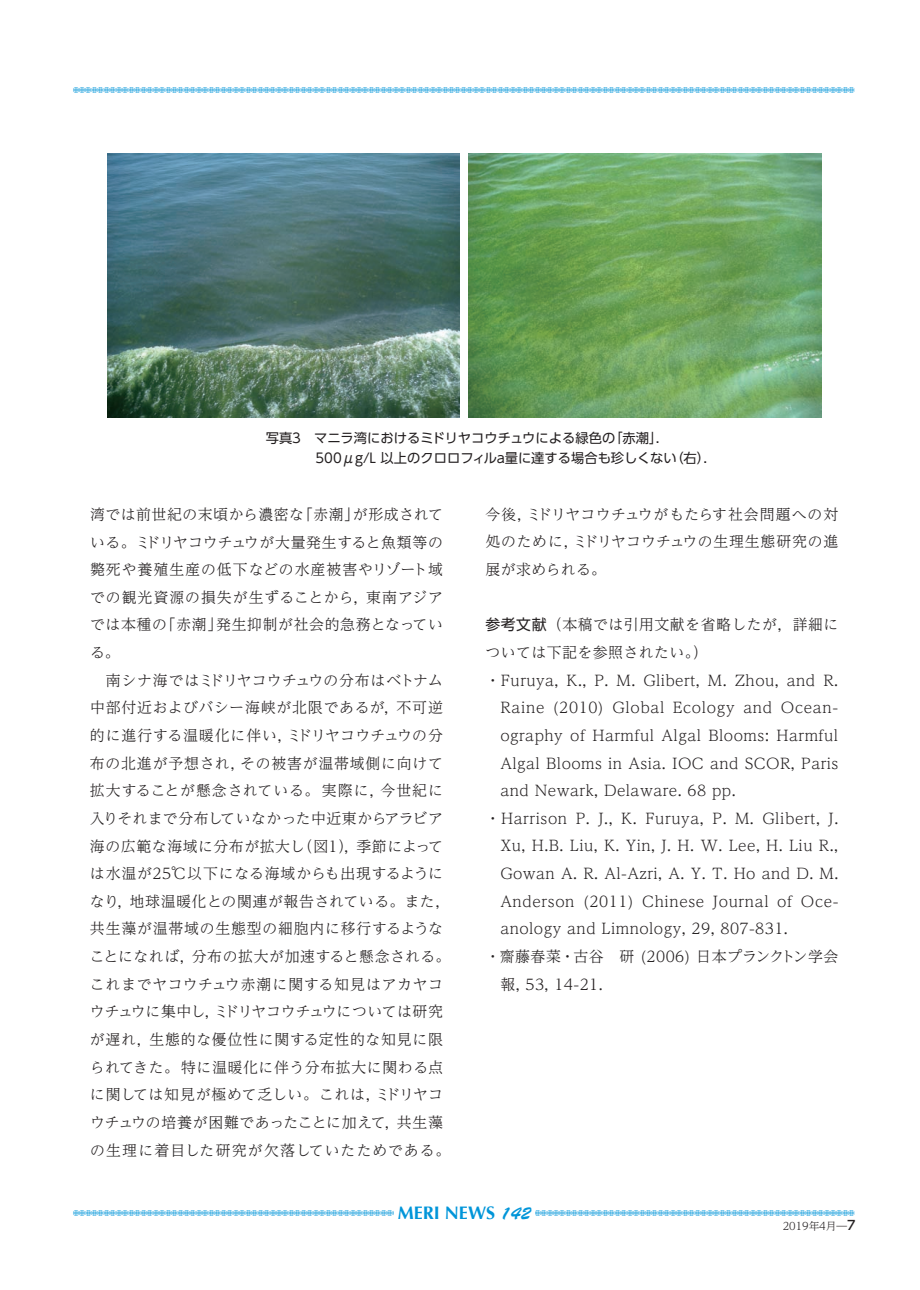
<style>
.page{position:relative;width:920px;height:1290px;background:#fff}
.page>*{position:absolute;margin:0;border:0;box-sizing:border-box;transform-origin:0 0}
.t1{font:700 18px "Optima";color:#0095d9}
.t2{font:300 14.85px/27.6px "UD Reimin Pr 6 N";letter-spacing:.04em;color:#231f20;text-align:justify}
.t3{font:13.35px/19.2px "UD Shin Go Pr 6 N";color:#231f20}
.t4{font:10.65px "Kazarikei Atype";color:#0095d9}
.t5{font:300 10.65px "UD Reimin Pr 6 N";color:#231f20}
.s1{font-family:"UD Shin Go Pr 6 N";font-weight:400}
.s2{font-family:"Brush Script";font-weight:400}
.s3{font-family:"UD Shin Go Pr 6 N";font-weight:500;font-size:12.75px}
</style>
<div class="page">
<img style="left:107px;top:154px;width:353px;height:264px">
<img style="left:468px;top:154px;width:353px;height:263px">
<p class="t4" style="left:73px;top:84px;width:783px">,,,,,,,,,,,,,,,,,,,,,,,,,,,,,,,,,,,,,,,,,,,,,,,,,,,,,,,,,,,,,,,,,,,,,,,,,,,,,,,,,,,,,,,,,,,,,,,,,,,,,,,,,,,,,,,,,,,,,,,,,,,,,,,</p>
<p class="t3" style="left:316px;top:428px;width:403px;text-indent:-50px">写真3　マニラ湾におけるミドリヤコウチュウによる緑色の「赤潮」．<br>500μg/L 以上のクロロフィルa量に達する場合も珍しくない（右）．</p>
<p class="t2" style="left:90px;top:500px;width:354px">湾では前世紀の末頃から濃密な「赤潮」が形成されている。ミドリヤコウチュウが大量発生すると魚類等の斃死や養殖生産の低下などの水産被害やリゾート域での観光資源の損失が生ずることから，東南アジアでは本種の「赤潮」発生抑制が社会的急務となっている。</p>
<p class="t2" style="left:90px;top:666px;width:362px;text-align:center">南シナ海ではミドリヤコウチュウの分布はベトナム<br>中部付近およびバシー海峡が北限であるが，不可逆的に進行する温暖化に伴い，ミドリヤコウチュウの分布の北進が予想され，その被害が温帯域側に向けて拡大することが懸念されている。実際に，今世紀に入りそれまで分布していなかった中近東からアラビア海の広範な海域に分布が拡大し（図1），季節によっては水温が25℃以下になる海域からも出現するようになり，地球温暖化との関連が報告されている。また，共生藻が温帯域の生態型の細胞内に移行するようなことになれば，分布の拡大が加速すると懸念される。これまでヤコウチュウ赤潮に関する知見はアカヤコウチュウに集中し，ミドリヤコウチュウについては研究が遅れ，生態的な優位性に関する定性的な知見に限られてきた。特に温暖化に伴う分布拡大に関わる点に関しては知見が極めて乏しい。これは，ミドリヤコウチュウの培養が困難であったことに加えて，共生藻の生理に着目した研究が欠落していたためである。</p>
<p class="t2" style="left:485px;top:500px;width:354px">今後，ミドリヤコウチュウがもたらす社会問題への対処のために，ミドリヤコウチュウの生理生態研究の進展が求められる。</p>
<p class="t2" style="left:485px;top:610px;width:354px"><span class="s1">参考文献</span>（本稿では引用文献を省略したが，詳細に</p>
<p class="t2" style="left:485px;top:638px;width:224px">ついては下記を参照されたい。）</p>
<p class="t2" style="left:485px;top:666px;width:354px">・Furuya, K., P. M. Glibert, M. Zhou, and R.</p>
<p class="t2" style="left:500px;top:693px;width:339px">Raine (2010) Global Ecology and Ocean-</p>
<p class="t2" style="left:500px;top:721px;width:339px">ography of Harmful Algal Blooms: Harmful</p>
<p class="t2" style="left:500px;top:749px;width:339px">Algal Blooms in Asia. IOC and SCOR, Paris</p>
<p class="t2" style="left:500px;top:776px;width:237px">and Newark, Delaware. 68 pp.</p>
<p class="t2" style="left:485px;top:804px;width:354px">・Harrison P. J., K. Furuya, P. M. Glibert, J.</p>
<p class="t2" style="left:500px;top:831px;width:339px">Xu, H.B. Liu, K. Yin, J. H. W. Lee, H. Liu R.,</p>
<p class="t2" style="left:500px;top:859px;width:339px">Gowan A. R. Al-Azri, A. Y. T. Ho and D. M.</p>
<p class="t2" style="left:500px;top:887px;width:340px">Anderson (2011) Chinese Journal of Oce-</p>
<p class="t2" style="left:500px;top:914px;width:289px">anology and Limnology, 29, 807-831.</p>
<p class="t2" style="left:485px;top:942px;width:354px">・齋藤春菜・古谷　研 (2006) 日本プランクトン学会</p>
<p class="t2" style="left:500px;top:970px;width:104px">報, 53, 14-21.</p>
<p class="t1" style="left:398px;top:1202px;width:135px">MERI NEWS <span class="s2">142</span></p>
<p class="t4" style="left:73px;top:1207px;width:783px">,,,,,,,,,,,,,,,,,,,,,,,,,,,,,,,,,,,,,,,,,,,,,,,,,,,,,,,,,,,,,,,,,,,,,,,,,,,,,,,,,,,,,,,,,,,,,,,,,,,,,,,,,,,,,,,,,,,,,,,,,,,,,,,</p>
<p class="t5" style="left:783px;top:1217px;width:74px">2019年4月—<span class="s3">7</span></p>
</div>
